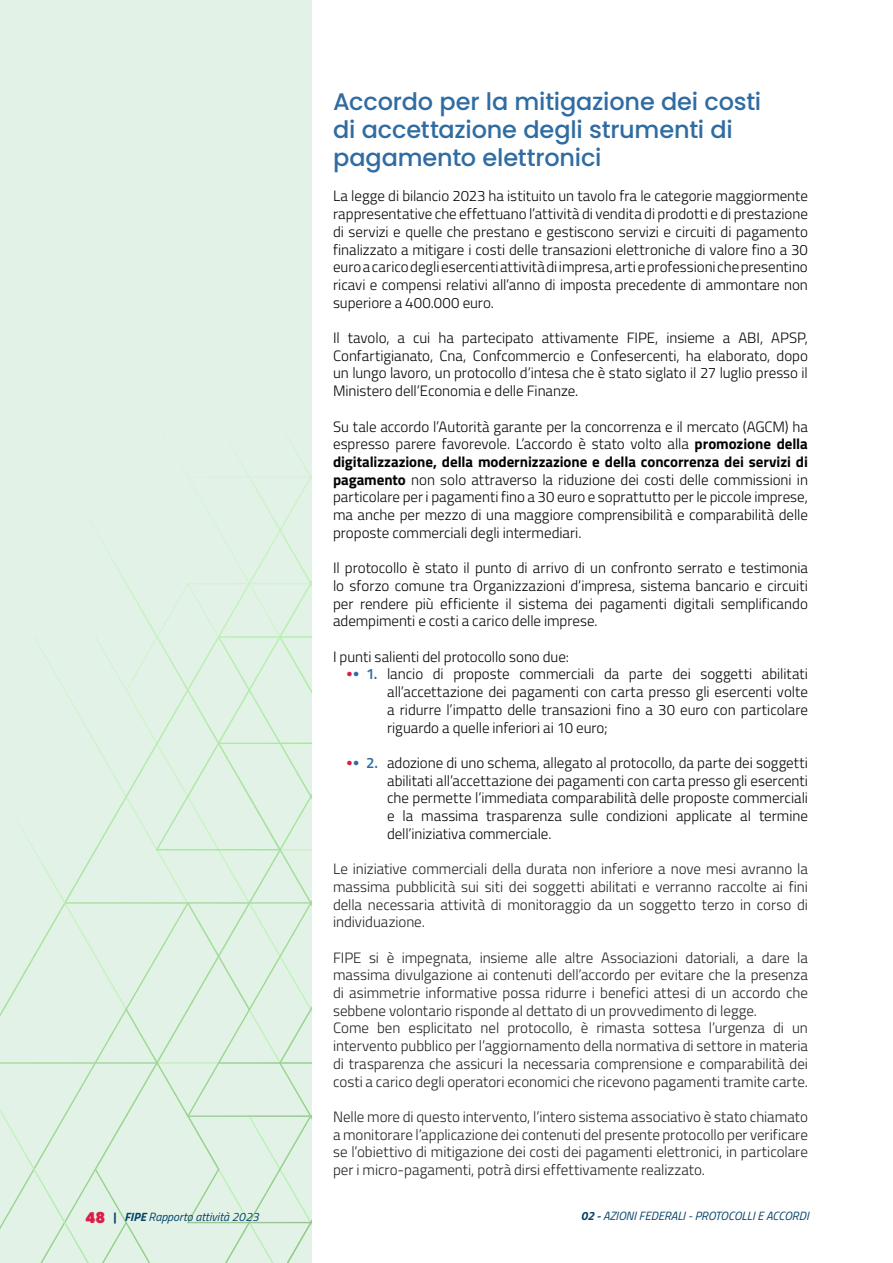
<style>
.page{position:relative;width:893px;height:1263px;background:#fff}
.page>*{position:absolute;margin:0;border:0;box-sizing:border-box;transform-origin:0 0}
.t1{font:500 24px/27.8px "Poppins";letter-spacing:-.005em;color:#306ca2}
.t2{font:300 15px/17.7px "Titillium Web";letter-spacing:-.005em;color:#030505;text-align:justify}
.t3{font:300 15px/17.7px "Titillium Web";letter-spacing:-.005em;color:#231f20;text-align:justify}
.t4{font:italic 12px "Titillium Web";color:#044269}
.s1{font-weight:700}
.s2{font-family:"Poppins";font-weight:700;color:#d91e47}
.s3{font-family:"Poppins";font-weight:700;color:#306ca2}
.s4{font-weight:600;color:#306ca2}
.s5{font-family:"Poppins";font-weight:900;font-style:normal;font-size:15px;color:#d91e47}
.s6{font-weight:700;font-style:normal}
.s7{font-weight:600}
</style>
<div class="page">
<div style="left:0;top:0;width:312px;height:1263px;background:#e3f2e7"></div>
<svg style="left:0;top:436px;width:312px;height:827px"></svg>
<h1 class="t1" style="left:333px;top:88px;width:430px">Accordo per la mitigazione dei costi di accettazione degli strumenti di pagamento elettronici</h1>
<p class="t2" style="left:333px;top:187px;width:476px">La legge di bilancio 2023 ha istituito un tavolo fra le categorie maggiormente rappresentative che effettuano l’attività di vendita di prodotti e di prestazione di servizi e quelle che prestano e gestiscono servizi e circuiti di pagamento finalizzato a mitigare i costi delle transazioni elettroniche di valore fino a 30 euro a carico degli esercenti attività di impresa, arti e professioni che presentino ricavi e compensi relativi all’anno di imposta precedente di ammontare non superiore a 400.000 euro.</p>
<p class="t2" style="left:333px;top:328px;width:476px">Il tavolo, a cui ha partecipato attivamente FIPE, insieme a ABI, APSP, Confartigianato, Cna, Confcommercio e Confesercenti, ha elaborato, dopo un lungo lavoro, un protocollo d’intesa che è stato siglato il 27 luglio presso il Ministero dell’Economia e delle Finanze.</p>
<p class="t2" style="left:333px;top:417px;width:476px">Su tale accordo l’Autorità garante per la concorrenza e il mercato (AGCM) ha espresso parere favorevole. L’accordo è stato volto alla <span class="s1">promozione della digitalizzazione, della modernizzazione e della concorrenza dei servizi di pagamento</span> non solo attraverso la riduzione dei costi delle commissioni in particolare per i pagamenti fino a 30 euro e soprattutto per le piccole imprese, ma anche per mezzo di una maggiore comprensibilità e comparabilità delle proposte commerciali degli intermediari.</p>
<p class="t2" style="left:333px;top:558px;width:476px">Il protocollo è stato il punto di arrivo di un confronto serrato e testimonia lo sforzo comune tra Organizzazioni d’impresa, sistema bancario e circuiti per rendere più efficiente il sistema dei pagamenti digitali semplificando adempimenti e costi a carico delle imprese.</p>
<p class="t2" style="left:333px;top:647px;width:237px">I punti salienti del protocollo sono due:</p>
<p class="t2" style="left:387px;top:665px;width:422px;text-indent:-41px"><span class="s2">•</span><span class="s3">•</span> <span class="s4">1.</span> lancio di proposte commerciali da parte dei soggetti abilitati all’accettazione dei pagamenti con carta presso gli esercenti volte a ridurre l’impatto delle transazioni fino a 30 euro con particolare riguardo a quelle inferiori ai 10 euro;</p>
<p class="t2" style="left:387px;top:753px;width:422px;text-indent:-41px"><span class="s2">•</span><span class="s3">•</span> <span class="s4">2.</span> adozione di uno schema, allegato al protocollo, da parte dei soggetti abilitati all’accettazione dei pagamenti con carta presso gli esercenti che permette l’immediata comparabilità delle proposte commerciali e la massima trasparenza sulle condizioni applicate al termine dell’iniziativa commerciale.</p>
<p class="t3" style="left:333px;top:859px;width:476px">Le iniziative commerciali della durata non inferiore a nove mesi avranno la massima pubblicità sui siti dei soggetti abilitati e verranno raccolte ai fini della necessaria attività di monitoraggio da un soggetto terzo in corso di individuazione.</p>
<p class="t3" style="left:333px;top:948px;width:476px;text-align:left">FIPE si è impegnata, insieme alle altre Associazioni datoriali, a dare la massima divulgazione ai contenuti dell’accordo per evitare che la presenza di asimmetrie informative possa ridurre i benefici attesi di un accordo che sebbene volontario risponde al dettato di un provvedimento di legge.<br>Come ben esplicitato nel protocollo, è rimasta sottesa l’urgenza di un intervento pubblico per l’aggiornamento della normativa di settore in materia di trasparenza che assicuri la necessaria comprensione e comparabilità dei costi a carico degli operatori economici che ricevono pagamenti tramite carte.</p>
<p class="t3" style="left:333px;top:1107px;width:476px">Nelle more di questo intervento, l’intero sistema associativo è stato chiamato a monitorare l’applicazione dei contenuti del presente protocollo per verificare se l’obiettivo di mitigazione dei costi dei pagamenti elettronici, in particolare per i micro-pagamenti, potrà dirsi effettivamente realizzato.</p>
<p class="t4" style="left:85px;top:1208px;width:175px"><span class="s5">48</span> <span class="s6">|</span> <span class="s1">FIPE</span> Rapporto attività 2023</p>
<p class="t4" style="left:581px;top:1207px;width:230px"><span class="s1">02</span> <span class="s7">-</span> AZIONI FEDERALI - PROTOCOLLI E ACCORDI</p>
</div>
